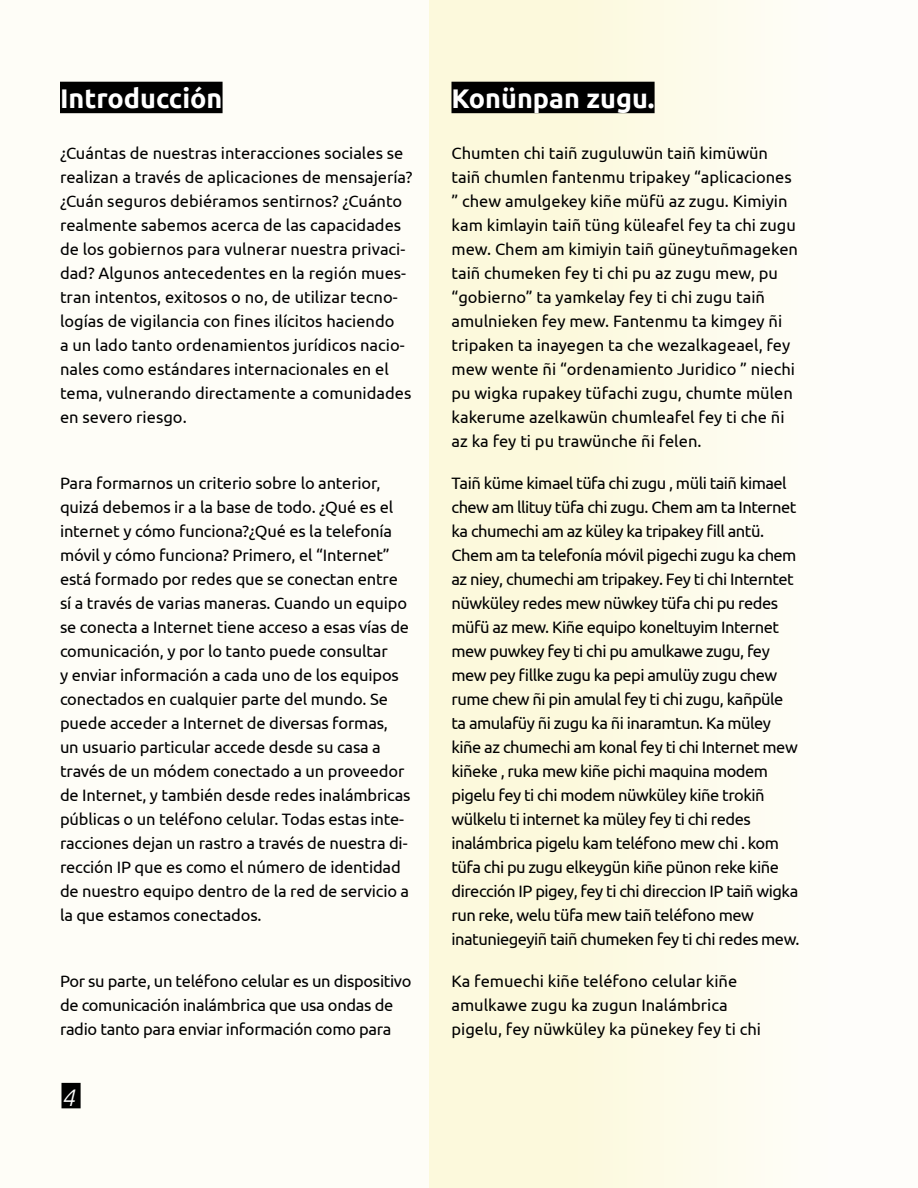
<style>
.page{position:relative;width:918px;height:1188px;background:#fefdf7}
.page>*{position:absolute;margin:0;border:0;box-sizing:border-box;transform-origin:0 0}
.t1{font:700 27px "Ubuntu";color:#fff}
.t2{font:italic 300 24px "Ubuntu";color:#fff}
.t3{font:16.5px/24px "Ubuntu";letter-spacing:-.01em;color:#000}
.t4{font:16.5px/24px "Ubuntu";letter-spacing:-.03em;color:#000}
</style>
<div class="page">
<div style="left:430px;top:0;width:488px;height:1188px;background:linear-gradient(to right,#fcf8d5,#fefefe)"></div>
<div style="left:62px;top:1083px;width:19px;height:25px;background:#000"></div>
<div style="left:60px;top:82px;width:163px;height:31px;background:#000"></div>
<div style="left:452px;top:82px;width:203px;height:31px;background:#000"></div>
<h1 class="t1" style="left:60px;top:82px;width:164px">Introducción</h1>
<p class="t3" style="left:60px;top:141px;width:354px">¿Cuántas de nuestras interacciones sociales se realizan a través de aplicaciones de mensajería? ¿Cuán seguros debiéramos sentirnos? ¿Cuánto realmente sabemos acerca de las capacidades de los gobiernos para vulnerar nuestra privaci&shy;dad? Algunos antecedentes en la región mues&shy;tran intentos, exitosos o no, de utilizar tecno&shy;logías de vigilancia con fines ilícitos haciendo<br>a un lado tanto ordenamientos jurídicos nacio&shy;nales como estándares internacionales en el tema, vulnerando directamente a comunidades en severo riesgo.</p>
<p class="t3" style="left:60px;top:471px;width:352px">Para formarnos un criterio sobre lo anterior, quizá debemos ir a la base de todo. ¿Qué es el internet y cómo funciona?¿Qué es la telefonía móvil y cómo funciona? Primero, el “Internet” está formado por redes que se conectan entre sí a través de varias maneras. Cuando un equipo se conecta a Internet tiene acceso a esas vías de comunicación, y por lo tanto puede consultar<br>y enviar información a cada uno de los equipos conectados en cualquier parte del mundo. Se puede acceder a Internet de diversas formas, un usuario particular accede desde su casa a través de un módem conectado a un proveedor de Internet, y también desde redes inalámbricas públicas o un teléfono celular. Todas estas inte&shy;racciones dejan un rastro a través de nuestra di&shy;rección IP que es como el número de identidad de nuestro equipo dentro de la red de servicio a la que estamos conectados.</p>
<p class="t3" style="left:60px;top:969px;width:353px">Por su parte, un teléfono celular es un dispositivo de comunicación inalámbrica que usa ondas de radio tanto para enviar información como para</p>
<h2 class="t2" style="left:62px;top:1083px;width:15px">4</h2>
<h1 class="t1" style="left:452px;top:82px;width:205px">Konünpan zugu.</h1>
<p class="t3" style="left:452px;top:141px;width:348px">Chumten chi taiñ zuguluwün taiñ kimüwün taiñ chumlen fantenmu tripakey “aplicaciones ” chew amulgekey kiñe müfü az zugu. Kimiyin kam kimlayin taiñ tüng küleafel fey ta chi zugu mew. Chem am kimiyin taiñ güneytuñmageken taiñ chumeken fey ti chi pu az zugu mew, pu “gobierno” ta yamkelay fey ti chi zugu taiñ amulnieken fey mew. Fantenmu ta kimgey ñi tripaken ta inayegen ta che wezalkageael, fey mew wente ñi “ordenamiento Juridico ” niechi pu wigka rupakey tüfachi zugu, chumte mülen kakerume azelkawün chumleafel fey ti che ñi az ka fey ti pu trawünche ñi felen.</p>
<p class="t4" style="left:452px;top:471px;width:350px">Taiñ küme kimael tüfa chi zugu , müli taiñ kimael chew am llituy tüfa chi zugu. Chem am ta Internet ka chumechi am az küley ka tripakey fill antü.<br>Chem am ta telefonía móvil pigechi zugu ka chem az niey, chumechi am tripakey. Fey ti chi Interntet nüwküley redes mew nüwkey tüfa chi pu redes müfü az mew. Kiñe equipo koneltuyim Internet mew puwkey fey ti chi pu amulkawe zugu, fey mew pey fillke zugu ka pepi amulüy zugu chew rume chew ñi pin amulal fey ti chi zugu, kañpüle ta amulafüy ñi zugu ka ñi inaramtun. Ka müley kiñe az chumechi am konal fey ti chi Internet mew kiñeke , ruka mew kiñe pichi maquina modem pigelu fey ti chi modem nüwküley kiñe trokiñ wülkelu ti internet ka müley fey ti chi redes inalámbrica pigelu kam teléfono mew chi . kom tüfa chi pu zugu elkeygün kiñe pünon reke kiñe dirección IP pigey, fey ti chi direccion IP taiñ wigka run reke, welu tüfa mew taiñ teléfono mew inatuniegeyiñ taiñ chumeken fey ti chi redes mew.</p>
<p class="t3" style="left:452px;top:969px;width:311px">Ka femuechi kiñe teléfono celular kiñe amulkawe zugu ka zugun Inalámbrica pigelu, fey nüwküley ka pünekey fey ti chi</p>
</div>
